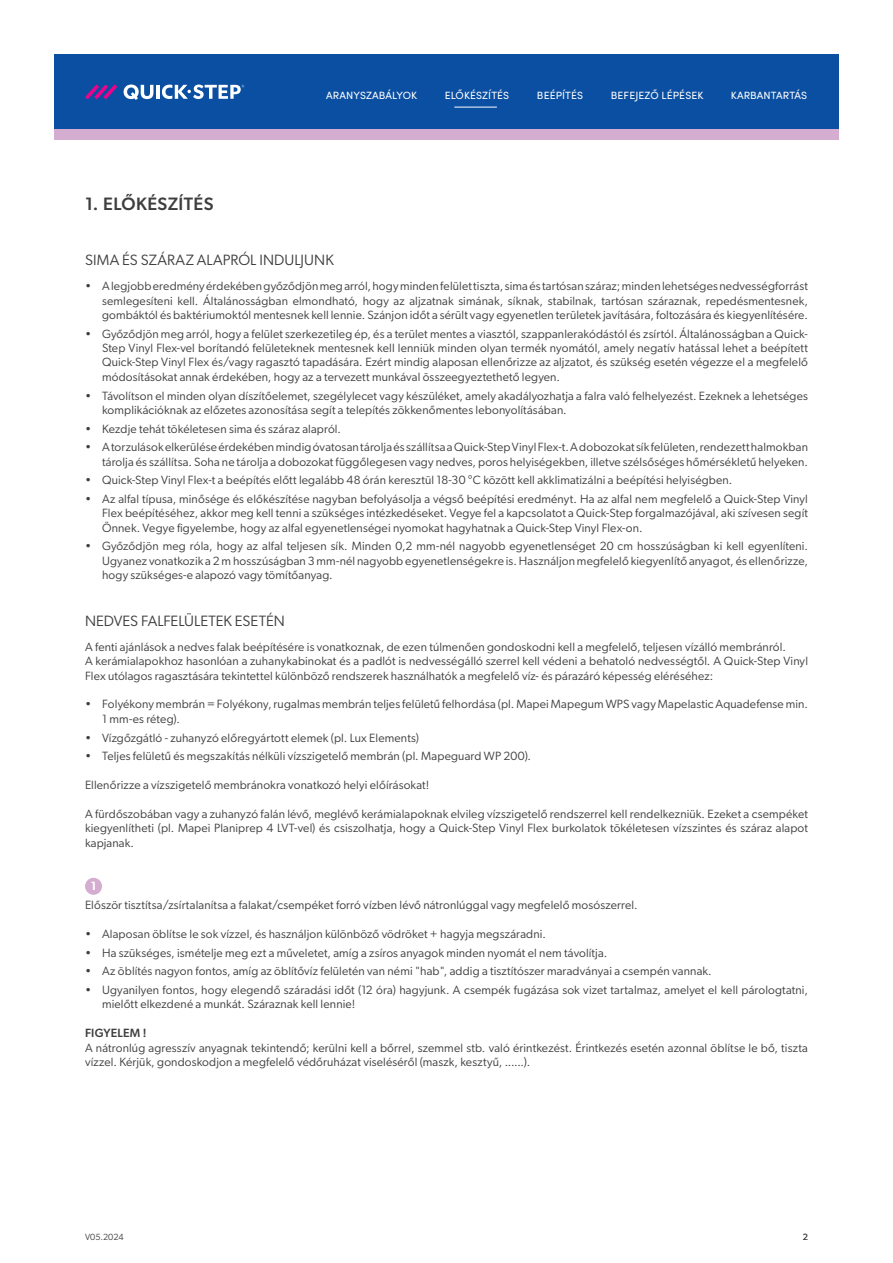
<style>
.page{position:relative;width:893px;height:1263px;background:#fff}
.page>*{position:absolute;margin:0;border:0;box-sizing:border-box;transform-origin:0 0}
.Steps{font:500 18px "Gibson";letter-spacing:.02em;color:#3e3e3f}
.Sub_titel{font:15px "Gibson";letter-spacing:.005em;color:#3e3e3f}
.Body{font:12px/14.4px "Gibson";letter-spacing:.015em;color:#3e3e3f;text-align:justify}
.Body-2{font:500 12px "Gibson";letter-spacing:.015em;color:#3e3e3f}
.t1{font:600 12px "Gibson";color:#fff}
.t2{font:10.5px "Sofia Pro";letter-spacing:.01em;color:#fff}
.t3{font:9px "Gibson";color:#3e3e3f}
</style>
<div class="page">
<div style="left:54px;top:54px;width:785px;height:75px;background:#0a4fa2"></div>
<div style="left:54px;top:129px;width:785px;height:11px;background:#d4add0"></div>
<svg style="left:85px;top:84px;width:32px;height:15px"></svg>
<svg style="left:124px;top:85px;width:29px;height:15px"></svg>
<hr style="left:156px;top:85px;width:4px;height:14px;background:#fff">
<svg style="left:162px;top:85px;width:82px;height:14px"></svg>
<hr style="left:454px;top:107px;width:43px;height:1px;background:#fff">
<div style="left:85px;top:878px;width:17px;height:17px;background:#d4add0;border-radius:50%"></div>
<p class="Steps" style="left:85px;top:193px;width:130px">1. ELŐKÉSZÍTÉS</p>
<p class="t2" style="left:326px;top:87px;width:92px">ARANYSZABÁLYOK</p>
<p class="t2" style="left:445px;top:87px;width:66px">ELŐKÉSZÍTÉS</p>
<p class="t2" style="left:537px;top:87px;width:48px">BEÉPÍTÉS</p>
<p class="t2" style="left:611px;top:87px;width:94px">BEFEJEZŐ LÉPÉSEK</p>
<p class="t2" style="left:731px;top:87px;width:78px">KARBANTARTÁS</p>
<p class="Sub_titel" style="left:85px;top:251px;width:250px">SIMA ÉS SZÁRAZ ALAPRÓL INDULJUNK</p>
<p class="Body" style="left:102px;top:279px;width:707px;text-indent:-17px">• A legjobb eredmény érdekében győződjön meg arról, hogy minden felület tiszta, sima és tartósan száraz; minden lehetséges nedvességforrást semlegesíteni kell. Általánosságban elmondható, hogy az aljzatnak simának, síknak, stabilnak, tartósan száraznak, repedésmentesnek, gombáktól és baktériumoktól mentesnek kell lennie. Szánjon időt a sérült vagy egyenetlen területek javítására, foltozására és kiegyenlítésére.</p>
<p class="Body" style="left:102px;top:326px;width:707px;text-indent:-17px">• Győződjön meg arról, hogy a felület szerkezetileg ép, és a terület mentes a viasztól, szappanlerakódástól és zsírtól. Általánosságban a Quick-Step Vinyl Flex-vel borítandó felületeknek mentesnek kell lenniük minden olyan termék nyomától, amely negatív hatással lehet a beépített Quick-Step Vinyl Flex és/vagy ragasztó tapadására. Ezért mindig alaposan ellenőrizze az aljzatot, és szükség esetén végezze el a megfelelő módosításokat annak érdekében, hogy az a tervezett munkával összeegyeztethető legyen.</p>
<p class="Body" style="left:102px;top:388px;width:707px;text-indent:-17px">• Távolítson el minden olyan díszítőelemet, szegélylecet vagy készüléket, amely akadályozhatja a falra való felhelyezést. Ezeknek a lehetséges komplikációknak az előzetes azonosítása segít a telepítés zökkenőmentes lebonyolításában.</p>
<p class="Body" style="left:85px;top:421px;width:257px">• Kezdje tehát tökéletesen sima és száraz alapról.</p>
<p class="Body" style="left:85px;top:440px;width:724px;text-align:right">• A torzulások elkerülése érdekében mindig óvatosan tárolja és szállítsa a Quick-Step Vinyl Flex-t. A dobozokat sík felületen, rendezett halmokban tárolja és szállítsa. Soha ne tárolja a dobozokat függőlegesen vagy nedves, poros helyiségekben, illetve szélsőséges hőmérsékletű helyeken.</p>
<p class="Body" style="left:85px;top:473px;width:649px">• Quick-Step Vinyl Flex-t a beépítés előtt legalább 48 órán keresztül 18-30 °C között kell akklimatizálni a beépítési helyiségben.</p>
<p class="Body" style="left:102px;top:491px;width:707px;text-indent:-17px">• Az alfal típusa, minősége és előkészítése nagyban befolyásolja a végső beépítési eredményt. Ha az alfal nem megfelelő a Quick-Step Vinyl Flex beépítéséhez, akkor meg kell tenni a szükséges intézkedéseket. Vegye fel a kapcsolatot a Quick-Step forgalmazójával, aki szívesen segít Önnek. Vegye figyelembe, hogy az alfal egyenetlenségei nyomokat hagyhatnak a Quick-Step Vinyl Flex-on.</p>
<p class="Body" style="left:102px;top:539px;width:707px;text-indent:-17px">• Győződjön meg róla, hogy az alfal teljesen sík. Minden 0,2 mm-nél nagyobb egyenetlenséget 20 cm hosszúságban ki kell egyenlíteni.<br>Ugyanez vonatkozik a 2 m hosszúságban 3 mm-nél nagyobb egyenetlenségekre is. Használjon megfelelő kiegyenlítő anyagot, és ellenőrizze, hogy szükséges-e alapozó vagy tömítőanyag.</p>
<p class="Sub_titel" style="left:85px;top:612px;width:201px">NEDVES FALFELÜLETEK ESETÉN</p>
<p class="Body" style="left:85px;top:639px;width:702px">A fenti ajánlások a nedves falak beépítésére is vonatkoznak, de ezen túlmenően gondoskodni kell a megfelelő, teljesen vízálló membránról.</p>
<p class="Body" style="left:85px;top:654px;width:724px">A kerámialapokhoz hasonlóan a zuhanykabinokat és a padlót is nedvességálló szerrel kell védeni a behatoló nedvességtől. A Quick-Step Vinyl<br>Flex utólagos ragasztására tekintettel különböző rendszerek használhatók a megfelelő víz- és párazáró képesség eléréséhez:</p>
<p class="Body" style="left:102px;top:697px;width:707px;text-indent:-17px">• Folyékony membrán = Folyékony, rugalmas membrán teljes felületű felhordása (pl. Mapei Mapegum WPS vagy Mapelastic Aquadefense min.<br>1 mm-es réteg).</p>
<p class="Body" style="left:85px;top:730px;width:335px">• Vízgőzgátló - zuhanyzó előregyártott elemek (pl. Lux Elements)</p>
<p class="Body" style="left:85px;top:749px;width:448px">• Teljes felületű és megszakítás nélküli vízszigetelő membrán (pl. Mapeguard WP 200).</p>
<p class="Body" style="left:85px;top:777px;width:346px">Ellenőrizze a vízszigetelő membránokra vonatkozó helyi előírásokat!</p>
<p class="Body" style="left:85px;top:806px;width:724px">A fürdőszobában vagy a zuhanyzó falán lévő, meglévő kerámialapoknak elvileg vízszigetelő rendszerrel kell rendelkezniük. Ezeket a csempéket kiegyenlítheti (pl. Mapei Planiprep 4 LVT-vel) és csiszolhatja, hogy a Quick-Step Vinyl Flex burkolatok tökéletesen vízszintes és száraz alapot kapjanak.</p>
<p class="t1" style="left:91px;top:879px;width:7px">1</p>
<p class="Body" style="left:85px;top:898px;width:554px">Először tisztítsa/zsírtalanítsa a falakat/csempéket forró vízben lévő nátronlúggal vagy megfelelő mosószerrel.</p>
<p class="Body" style="left:85px;top:926px;width:462px">• Alaposan öblítse le sok vízzel, és használjon különböző vödröket + hagyja megszáradni.</p>
<p class="Body" style="left:85px;top:945px;width:524px">• Ha szükséges, ismételje meg ezt a műveletet, amíg a zsíros anyagok minden nyomát el nem távolítja.</p>
<p class="Body" style="left:85px;top:964px;width:628px">• Az öblítés nagyon fontos, amíg az öblítővíz felületén van némi "hab", addig a tisztítószer maradványai a csempén vannak.</p>
<p class="Body" style="left:102px;top:982px;width:707px;text-indent:-17px">• Ugyanilyen fontos, hogy elegendő száradási időt (12 óra) hagyjunk. A csempék fugázása sok vizet tartalmaz, amelyet el kell párologtatni, mielőtt elkezdené a munkát. Száraznak kell lennie!</p>
<p class="Body-2" style="left:85px;top:1026px;width:63px">FIGYELEM !</p>
<p class="Body" style="left:85px;top:1040px;width:724px">A nátronlúg agresszív anyagnak tekintendő; kerülni kell a bőrrel, szemmel stb. való érintkezést. Érintkezés esetén azonnal öblítse le bő, tiszta vízzel. Kérjük, gondoskodjon a megfelelő védőruházat viseléséről (maszk, kesztyű, ......).</p>
<p class="t3" style="left:85px;top:1231px;width:40px">V05.2024</p>
<p class="t3" style="left:803px;top:1231px;width:7px">2</p>
</div>
